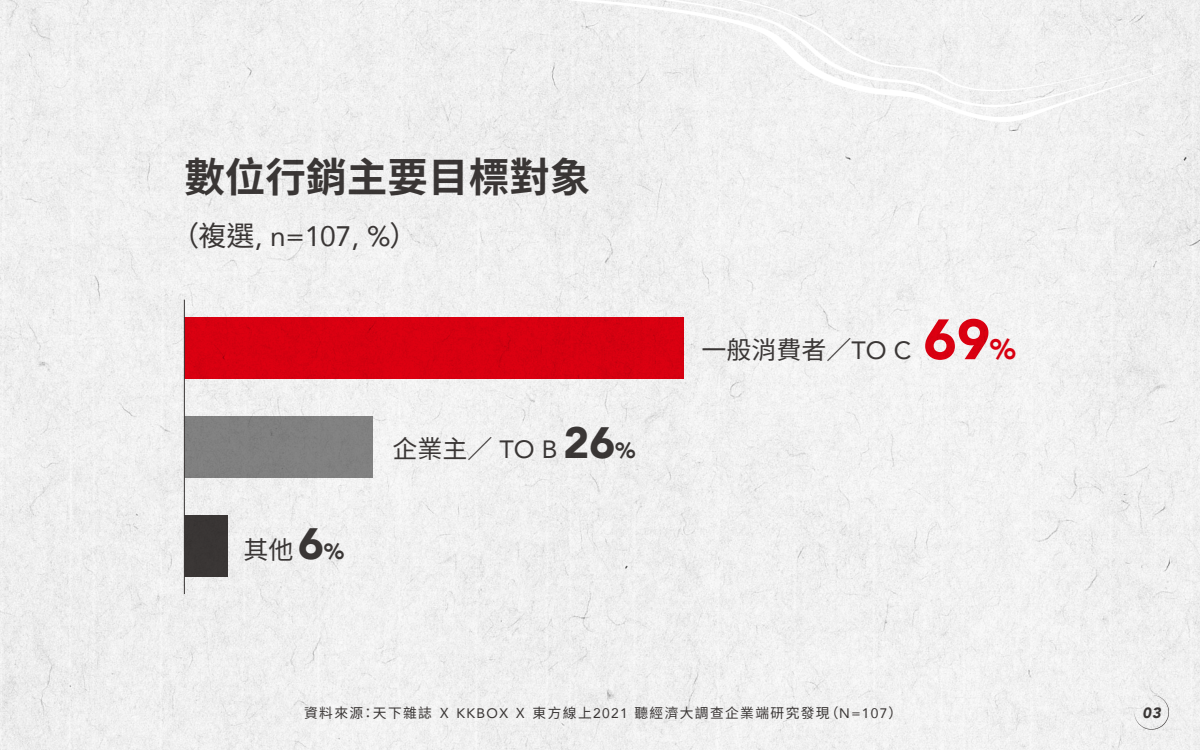
<style>
.page{position:relative;width:1200px;height:750px;background:#fff}
.page>*{position:absolute;margin:0;border:0;box-sizing:border-box;transform-origin:0 0}
.t1{font:900 56.25px "Avenir";color:#e50012}
.t2{font:700 40.62px "Source Han Sans TC";color:#3e3a39}
.t3{font:28.12px "Avenir";color:#3e3a39}
.t4{font:25px "Source Han Sans TC";color:#3e3a39}
.t5{font:italic 900 14.88px "Avenir";color:#3e3a39}
.t6{font:13.75px "Source Han Sans TC";letter-spacing:.1em;color:#3e3a39}
.s1{font-family:"Source Han Sans TC"}
.s2{font-family:"Avenir";font-weight:900;font-size:43.75px}
.s3{font-family:"Avenir";font-weight:900;font-size:21.88px}
.s4{font-family:"Avenir"}
.s5{font-size:28.12px}
</style>
<div class="page">
<img style="left:0;top:0;width:1200px;height:750px">
<h2 class="t2" style="left:184px;top:154px;width:408px">數位行銷主要目標對象</h2>
<h3 class="t3" style="left:171px;top:213px;width:248px"><span class="s1">（複選</span>, n=107, %<span class="s1">）</span></h3>
<h3 class="t4" style="left:243px;top:536px;width:102px">其他 <span class="s2">6</span><span class="s3">%</span></h3>
<h3 class="t4" style="left:393px;top:435px;width:244px">企業主／ <span class="s4">TO B</span> <span class="s2">26</span><span class="s3">%</span></h3>
<h3 class="t4" style="left:702px;top:336px;width:211px">一般消費者／<span class="s4">TO C</span></h3>
<h1 class="t1" style="left:924px;top:291px;width:94px">69<span class="s5">%</span></h1>
<p class="t6" style="left:304px;top:705px;width:600px">資料來源：天下雜誌Ｘ <span class="s4">KKBOX</span> Ｘ東方線上<span class="s4">2021</span> 聽經濟大調查企業端研究發現（<span class="s4">N=107</span>）</p>
<p class="t5" style="left:1142px;top:700px;width:20px">03</p>
</div>
